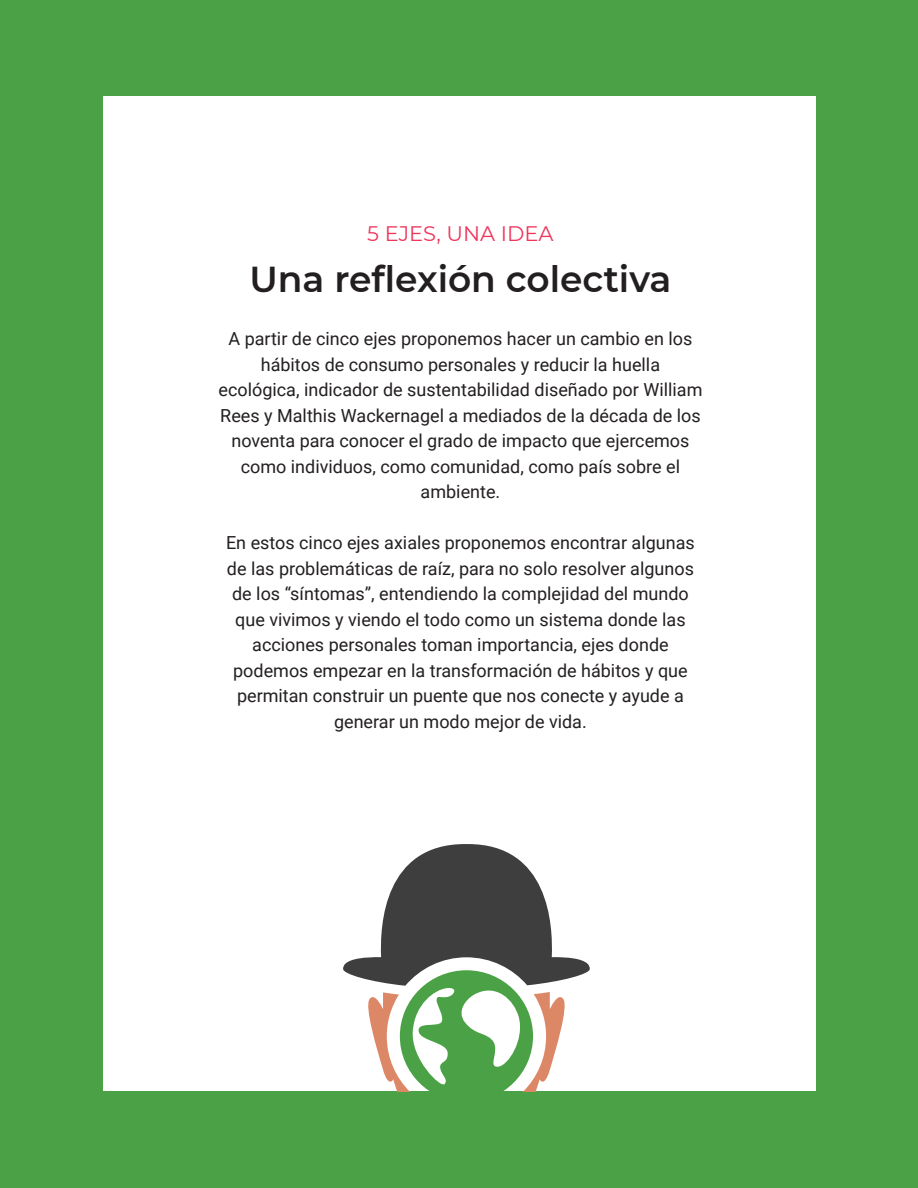
<style>
.page{position:relative;width:918px;height:1188px;background:#4ba246}
.page>*{position:absolute;margin:0;border:0;box-sizing:border-box;transform-origin:0 0}
.t1{font:600 36px "Montserrat";color:#231f20}
.t2{font:21px "Montserrat";color:#ee365c}
.t3{font:18px/25.5px "Roboto";color:#231f20;text-align:center}
</style>
<div class="page">
<div style="left:103px;top:97px;width:712px;height:994px;background:#fff"></div>
<svg style="left:343px;top:844px;width:247px;height:247px"></svg>
<p class="t2" style="left:367px;top:219px;width:188px">5 EJES, UNA IDEA</p>
<h1 class="t1" style="left:250px;top:254px;width:423px">Una reflexión colectiva</h1>
<p class="t3" style="left:219px;top:326px;width:485px">A partir de cinco ejes proponemos hacer un cambio en los hábitos de consumo personales y reducir la huella ecológica, indicador de sustentabilidad diseñado por William Rees y Malthis Wackernagel a mediados de la década de los noventa para conocer el grado de impacto que ejercemos como individuos, como comunidad, como país sobre el ambiente.</p>
<p class="t3" style="left:226px;top:530px;width:470px">En estos cinco ejes axiales proponemos encontrar algunas de las problemáticas de raíz, para no solo resolver algunos de los “síntomas”, entendiendo la complejidad del mundo que vivimos y viendo el todo como un sistema donde las acciones personales toman importancia, ejes donde podemos empezar en la transformación de hábitos y que permitan construir un puente que nos conecte y ayude a generar un modo mejor de vida.</p>
</div>
